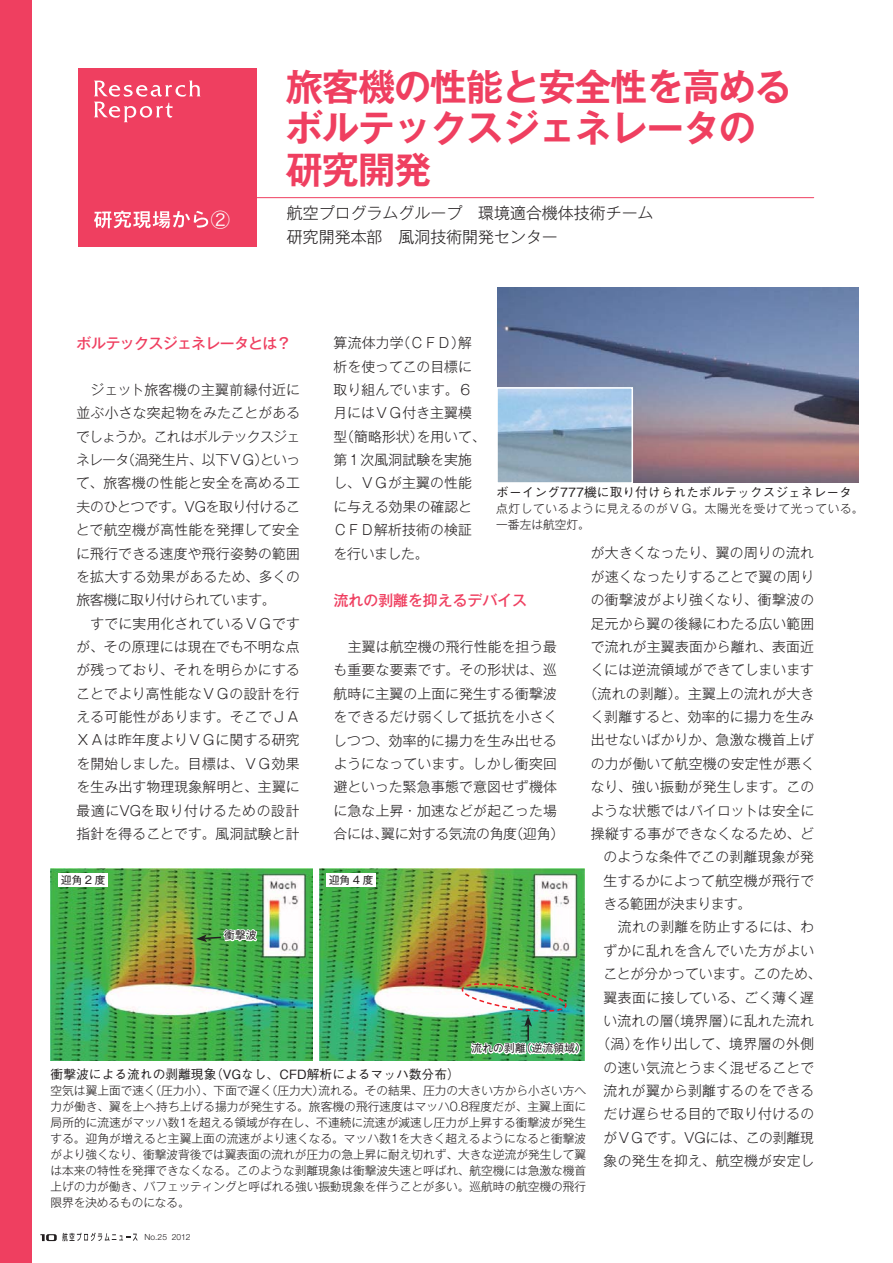
<style>
.page{position:relative;width:893px;height:1263px;background:#fff}
.page>*{position:absolute;margin:0;border:0;box-sizing:border-box;transform-origin:0 0}
.t1{font:37.2px/41.4px "Gothic MB101 Pro De Bold 90 msp RKSJ H";letter-spacing:-.03em;color:#ef3f60}
.t2{font:19.2px "Hira Kaku Pro W3 90 msp RKSJ H";color:#fff}
.t3{font:15.9px/23.4px "Gothic MB101 Pro Light 90 msp RKSJ H";color:#231f20}
.t4{font:14.85px "Gothic MB101 Pro Medium 90 msp RKSJ H";letter-spacing:-.04em;color:#ef3f60}
.t5{font:14.85px "Gothic MB101 Pro Medium 90 msp RKSJ H";letter-spacing:-.01em;color:#ef3f60}
.t6{font:13.8px/23.4px "Gothic MB101 Pro Light 90 msp RKSJ H";letter-spacing:.015em;color:#231f20}
.t7{font:13.8px "Gothic MB101 Pro Light 90 msp RKSJ H";letter-spacing:-.01em;color:#231f20}
.t8{font:13.8px "Gothic MB101 Pro Light 90 msp RKSJ H";letter-spacing:-.02em;color:#231f20}
.t9{font:13.8px "Gothic MB101 Pro Light 90 msp RKSJ H";letter-spacing:-.025em;color:#231f20}
.t10{font:12.75px "Gothic BBB Pro Medium 90 msp RKSJ H";color:#231f20}
.t11{font:11.7px/15.9px "Gothic MB101 Pro Light 90 msp RKSJ H";color:#231f20;text-align:justify}
.t12{font:11.7px/15.9px "Gothic MB101 Pro Light 90 msp RKSJ H";letter-spacing:.05em;color:#231f20}
.t13{font:10.65px "Gothic MB101 Pro Regular 90 msp RKSJ H";letter-spacing:.03em;color:#231f20}
.t14{font:10.5px "Gothic MB101 Pro Regular 90 msp RKSJ H";letter-spacing:.25em;color:#231f20}
.t15{font:300 8.55px "Helvetica Neue";color:#231f20}
</style>
<div class="page">
<div style="left:0;top:0;width:32px;height:1263px;background:#ef3f60"></div>
<div style="left:79px;top:68px;width:178px;height:179px;background:#ef3f60"></div>
<hr style="left:252px;top:197px;width:562px;height:1px;background:#ef3f60">
<svg style="left:94px;top:80px;width:107px;height:42px"></svg>
<svg style="left:94px;top:211px;width:115px;height:17px"></svg>
<img style="left:497px;top:287px;width:362px;height:196px">
<img style="left:499px;top:390px;width:131px;height:91px">
<div style="left:496px;top:387px;width:137px;height:97px;border:2px solid #fff"></div>
<img style="left:51px;top:869px;width:261px;height:191px">
<div style="left:58px;top:874px;width:50px;height:13px;background:#fff"></div>
<img style="left:320px;top:869px;width:264px;height:191px">
<div style="left:326px;top:874px;width:50px;height:13px;background:#fff"></div>
<img style="left:460px;top:983px;width:121px;height:78px">
<svg style="left:196px;top:923px;width:64px;height:21px"></svg>
<svg style="left:40px;top:1233px;width:98px;height:8px"></svg>
<h2 class="t2" style="left:211px;top:213px;width:21px">②</h2>
<h1 class="t1" style="left:286px;top:71px;width:508px">旅客機の性能と安全性を高めるボルテックスジェネレータの研究開発</h1>
<p class="t3" style="left:287px;top:204px;width:368px">航空プログラムグループ　環境適合機体技術チーム研究開発本部　風洞技術開発センター</p>
<p class="t4" style="left:76px;top:338px;width:216px">ボルテックスジェネレータとは？</p>
<p class="t6" style="left:76px;top:380px;width:226px">　ジェット旅客機の主翼前縁付近に並ぶ小さな突起物をみたことがあるでしょうか。これはボルテックスジェネレータ（渦発生片、以下ＶＧ）といって、旅客機の性能と安全を高める工夫のひとつです。VGを取り付けることで航空機が高性能を発揮して安全に飛行できる速度や飛行姿勢の範囲を拡大する効果があるため、多くの旅客機に取り付けられています。<br>　すでに実用化されているＶＧですが、その原理には現在でも不明な点が残っており、それを明らかにすることでより高性能なＶＧの設計を行える可能性があります。そこでＪＡ<br>ＸＡは昨年度よりＶＧに関する研究を開始しました。目標は、ＶＧ効果を生み出す物理現象解明と、主翼に最適にVGを取り付けるための設計指針を得ることです。風洞試験と計</p>
<p class="t6" style="left:333px;top:333px;width:154px">算流体力学（ＣＦＤ）解析を使ってこの目標に取り組んでいます。６月にはＶＧ付き主翼模型（簡略形状）を用いて、第１次風洞試験を実施し、ＶＧが主翼の性能に与える効果の確認と<br>ＣＦＤ解析技術の検証を行いました。</p>
<p class="t5" style="left:334px;top:595px;width:195px">流れの剥離を抑えるデバイス</p>
<p class="t6" style="left:333px;top:637px;width:232px">　主翼は航空機の飛行性能を担う最も重要な要素です。その形状は、巡航時に主翼の上面に発生する衝撃波をできるだけ弱くして抵抗を小さくしつつ、効率的に揚力を生み出せるようになっています。しかし衝突回避といった緊急事態で意図せず機体に急な上昇・加速などが起こった場合には、翼に対する気流の角度（迎角）</p>
<p class="t10" style="left:496px;top:487px;width:357px">ボーイング777機に取り付けられたボルテックスジェネレータ</p>
<p class="t12" style="left:496px;top:502px;width:369px">点灯しているように見えるのがＶＧ。太陽光を受けて光っている。一番左は航空灯。</p>
<p class="t6" style="left:591px;top:543px;width:225px">が大きくなったり、翼の周りの流れ</p>
<p class="t6" style="left:591px;top:567px;width:225px">が速くなったりすることで翼の周り</p>
<p class="t6" style="left:591px;top:590px;width:225px">の衝撃波がより強くなり、衝撃波の</p>
<p class="t6" style="left:591px;top:614px;width:225px">足元から翼の後縁にわたる広い範囲</p>
<p class="t6" style="left:591px;top:637px;width:225px">で流れが主翼表面から離れ、表面近</p>
<p class="t6" style="left:590px;top:660px;width:225px">くには逆流領域ができてしまいます</p>
<p class="t6" style="left:583px;top:684px;width:232px">（流れの剥離）。主翼上の流れが大き</p>
<p class="t6" style="left:590px;top:707px;width:225px">く剥離すると、効率的に揚力を生み</p>
<p class="t6" style="left:591px;top:730px;width:225px">出せないばかりか、急激な機首上げ</p>
<p class="t6" style="left:591px;top:754px;width:225px">の力が働いて航空機の安定性が悪く</p>
<p class="t6" style="left:591px;top:777px;width:225px">なり、強い振動が発生します。この</p>
<p class="t6" style="left:590px;top:801px;width:225px">ような状態ではパイロットは安全に</p>
<p class="t6" style="left:591px;top:824px;width:225px">操縦する事ができなくなるため、ど</p>
<p class="t6" style="left:603px;top:847px;width:212px">のような条件でこの剥離現象が発</p>
<p class="t6" style="left:603px;top:871px;width:212px">生するかによって航空機が飛行で</p>
<p class="t9" style="left:603px;top:899px;width:150px">きる範囲が決まります。</p>
<p class="t6" style="left:604px;top:917px;width:212px">　流れの剥離を防止するには、わ</p>
<p class="t6" style="left:603px;top:941px;width:212px">ずかに乱れを含んでいた方がよい</p>
<p class="t7" style="left:603px;top:969px;width:219px">ことが分かっています。このため、</p>
<p class="t6" style="left:603px;top:987px;width:212px">翼表面に接している、ごく薄く遅</p>
<p class="t6" style="left:603px;top:1011px;width:212px">い流れの層（境界層）に乱れた流れ</p>
<p class="t6" style="left:596px;top:1034px;width:219px">（渦）を作り出して、境界層の外側</p>
<p class="t6" style="left:603px;top:1058px;width:212px">の速い気流とうまく混ぜることで</p>
<p class="t6" style="left:603px;top:1081px;width:212px">流れが翼から剥離するのをできる</p>
<p class="t6" style="left:603px;top:1104px;width:212px">だけ遅らせる目的で取り付けるの</p>
<p class="t8" style="left:603px;top:1132px;width:212px">がＶＧです。VGには、この剥離現</p>
<p class="t6" style="left:603px;top:1151px;width:212px">象の発生を抑え、航空機が安定し</p>
<p class="t14" style="left:61px;top:876px;width:46px">迎角2度</p>
<p class="t14" style="left:329px;top:876px;width:46px">迎角4度</p>
<p class="t13" style="left:224px;top:931px;width:34px">衝撃波</p>
<p class="t13" style="left:471px;top:1044px;width:116px">流れの剥離（逆流領域）</p>
<p class="t10" style="left:51px;top:1069px;width:411px">衝撃波による流れの剥離現象（VGなし、CFD解析によるマッハ数分布）</p>
<p class="t11" style="left:51px;top:1084px;width:537px">空気は翼上面で速く（圧力小）、下面で遅く（圧力大）流れる。その結果、圧力の大きい方から小さい方へ力が働き、翼を上へ持ち上げる揚力が発生する。旅客機の飛行速度はマッハ0.8程度だが、主翼上面に局所的に流速がマッハ数1を超える領域が存在し、不連続に流速が減速し圧力が上昇する衝撃波が発生する。迎角が増えると主翼上面の流速がより速くなる。マッハ数1を大きく超えるようになると衝撃波がより強くなり、衝撃波背後では翼表面の流れが圧力の急上昇に耐え切れず、大きな逆流が発生して翼は本来の特性を発揮できなくなる。このような剥離現象は衝撃波失速と呼ばれ、航空機には急激な機首上げの力が働き、バフェッティングと呼ばれる強い振動現象を伴うことが多い。巡航時の航空機の飛行限界を決めるものになる。</p>
<p class="t15" style="left:145px;top:1234px;width:48px">No.25 2012</p>
</div>
